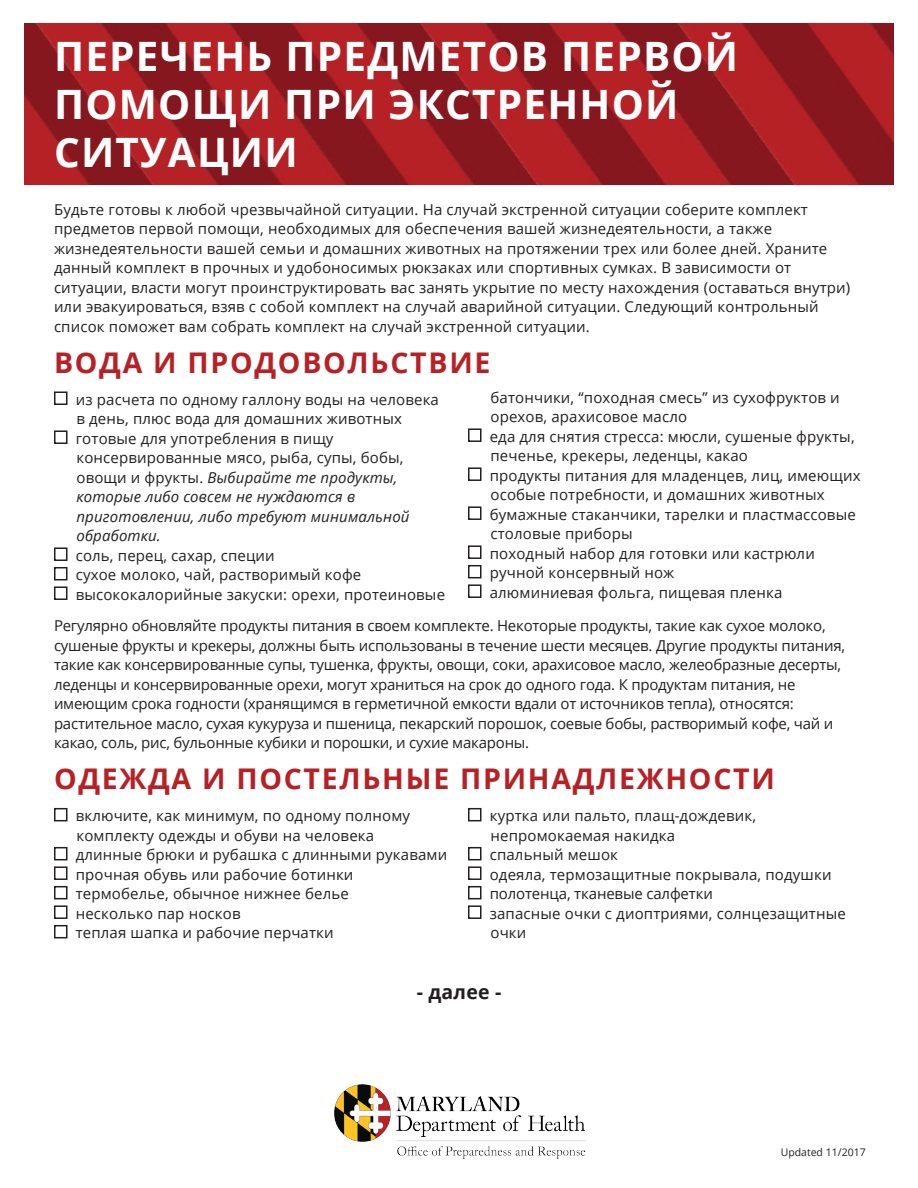
<style>
.page{position:relative;width:918px;height:1188px;background:#fff}
.page>*{position:absolute;margin:0;border:0;box-sizing:border-box;transform-origin:0 0}
.t1{font:700 40.5px/48px "Open Sans";letter-spacing:.03em;color:#fff}
.t2{font:700 28.5px "Open Sans";letter-spacing:.06em;color:#b72025}
.t3{font:700 19.5px "Open Sans";letter-spacing:.01em;color:#231f20}
.t4{font:15px/19.5px "Open Sans";letter-spacing:.01em;color:#231f20}
.t5{font:15px/19.5px "Open Sans";letter-spacing:-.015em;color:#231f20}
.t6{font:italic 15px/19.5px "Open Sans";letter-spacing:.01em;color:#231f20}
.t7{font:15px "Open Sans";letter-spacing:-.01em;color:#231f20}
.t8{font:10.5px "Open Sans";color:#231f20}
.s1{font-style:normal}
</style>
<div class="page">
<img style="left:25px;top:23px;width:868px;height:161px">
<div style="left:54px;top:391px;width:14px;height:14px;border:2px solid #231f20"></div>
<div style="left:54px;top:430px;width:14px;height:14px;border:2px solid #231f20"></div>
<div style="left:54px;top:547px;width:14px;height:14px;border:2px solid #231f20"></div>
<div style="left:54px;top:567px;width:14px;height:13px;border:2px solid #231f20"></div>
<div style="left:54px;top:586px;width:14px;height:14px;border:2px solid #231f20"></div>
<div style="left:468px;top:428px;width:14px;height:14px;border:2px solid #231f20"></div>
<div style="left:468px;top:467px;width:14px;height:14px;border:2px solid #231f20"></div>
<div style="left:468px;top:506px;width:14px;height:14px;border:2px solid #231f20"></div>
<div style="left:468px;top:545px;width:14px;height:14px;border:2px solid #231f20"></div>
<div style="left:468px;top:565px;width:14px;height:13px;border:2px solid #231f20"></div>
<div style="left:468px;top:584px;width:14px;height:14px;border:2px solid #231f20"></div>
<img style="left:334px;top:1085px;width:252px;height:74px">
<div style="left:54px;top:808px;width:14px;height:13px;border:2px solid #231f20"></div>
<div style="left:54px;top:847px;width:14px;height:13px;border:2px solid #231f20"></div>
<div style="left:54px;top:866px;width:14px;height:14px;border:2px solid #231f20"></div>
<div style="left:54px;top:886px;width:14px;height:13px;border:2px solid #231f20"></div>
<div style="left:54px;top:905px;width:14px;height:14px;border:2px solid #231f20"></div>
<div style="left:54px;top:925px;width:14px;height:13px;border:2px solid #231f20"></div>
<div style="left:468px;top:808px;width:14px;height:13px;border:2px solid #231f20"></div>
<div style="left:468px;top:847px;width:14px;height:13px;border:2px solid #231f20"></div>
<div style="left:468px;top:866px;width:14px;height:14px;border:2px solid #231f20"></div>
<div style="left:468px;top:886px;width:14px;height:13px;border:2px solid #231f20"></div>
<div style="left:468px;top:905px;width:14px;height:14px;border:2px solid #231f20"></div>
<p class="t1" style="left:54px;top:32px;width:686px">ПЕРЕЧЕНЬ ПРЕДМЕТОВ ПЕРВОЙ<br>ПОМОЩИ ПРИ ЭКСТРЕННОЙ<br>СИТУАЦИИ</p>
<p class="t4" style="left:54px;top:199px;width:798px">Будьте готовы к любой чрезвычайной ситуации. На случай экстренной ситуации соберите комплект предметов первой помощи, необходимых для обеспечения вашей жизнедеятельности, а также жизнедеятельности вашей семьи и домашних животных на протяжении трех или более дней. Храните данный комплект в прочных и удобоносимых рюкзаках или спортивных сумках. В зависимости от ситуации, власти могут проинструктировать вас занять укрытие по месту нахождения (оставаться внутри) или эвакуироваться, взяв с собой комплект на случай аварийной ситуации. Следующий контрольный список поможет вам собрать комплект на случай экстренной ситуации.</p>
<p class="t2" style="left:54px;top:342px;width:438px">ВОДА И ПРОДОВОЛЬСТВИЕ</p>
<p class="t4" style="left:76px;top:389px;width:365px">из расчета по одному галлону воды на человека в день, плюс вода для домашних животных</p>
<p class="t6" style="left:76px;top:428px;width:335px"><span class="s1">готовые для употребления в пищу консервированные мясо, рыба, супы, бобы, овощи и фрукты.</span> Выбирайте те продукты, которые либо совсем не нуждаются в приготовлении, либо требуют минимальной обработки.</p>
<p class="t4" style="left:76px;top:545px;width:201px">соль, перец, сахар, специи</p>
<p class="t4" style="left:76px;top:565px;width:287px">сухое молоко, чай, растворимый кофе</p>
<p class="t4" style="left:76px;top:584px;width:371px">высококалорийные закуски: орехи, протеиновые</p>
<p class="t4" style="left:490px;top:387px;width:351px">батончики, “походная смесь” из сухофруктов и орехов, арахисовое масло</p>
<p class="t4" style="left:490px;top:426px;width:366px">еда для снятия стресса: мюсли, сушеные фрукты, печенье, крекеры, леденцы, какао</p>
<p class="t4" style="left:490px;top:465px;width:372px">продукты питания для младенцев, лиц, имеющих особые потребности, и домашних животных</p>
<p class="t4" style="left:490px;top:504px;width:368px">бумажные стаканчики, тарелки и пластмассовые столовые приборы</p>
<p class="t4" style="left:490px;top:543px;width:327px">походный набор для готовки или кастрюли</p>
<p class="t4" style="left:490px;top:563px;width:186px">ручной консервный нож</p>
<p class="t4" style="left:490px;top:582px;width:294px">алюминиевая фольга, пищевая пленка</p>
<p class="t5" style="left:54px;top:616px;width:793px">Регулярно обновляйте продукты питания в своем комплекте. Некоторые продукты, такие как сухое молоко, сушеные фрукты и крекеры, должны быть использованы в течение шести месяцев. Другие продукты питания, такие как консервированные супы, тушенка, фрукты, овощи, соки, арахисовое масло, желеобразные десерты, леденцы и консервированные орехи, могут храниться на срок до одного года. К продуктам питания, не имеющим срока годности (хранящимся в герметичной емкости вдали от источников тепла), относятся: растительное масло, сухая кукуруза и пшеница, пекарский порошок, соевые бобы, растворимый кофе, чай и какао, соль, рис, бульонные кубики и порошки, и сухие макароны.</p>
<p class="t2" style="left:54px;top:759px;width:722px">ОДЕЖДА И ПОСТЕЛЬНЫЕ ПРИНАДЛЕЖНОСТИ</p>
<p class="t4" style="left:76px;top:806px;width:336px">включите, как минимум, по одному полному комплекту одежды и обуви на человека</p>
<p class="t4" style="left:76px;top:845px;width:373px">длинные брюки и рубашка с длинными рукавами</p>
<p class="t4" style="left:76px;top:864px;width:279px">прочная обувь или рабочие ботинки</p>
<p class="t4" style="left:76px;top:884px;width:275px">термобелье, обычное нижнее белье</p>
<p class="t4" style="left:76px;top:903px;width:166px">несколько пар носков</p>
<p class="t4" style="left:76px;top:923px;width:259px">теплая шапка и рабочие перчатки</p>
<p class="t4" style="left:490px;top:806px;width:268px">куртка или пальто, плащ-дождевик, непромокаемая накидка</p>
<p class="t4" style="left:490px;top:845px;width:130px">спальный мешок</p>
<p class="t4" style="left:490px;top:864px;width:343px">одеяла, термозащитные покрывала, подушки</p>
<p class="t7" style="left:490px;top:884px;width:225px">полотенца, тканевые салфетки</p>
<p class="t4" style="left:490px;top:903px;width:358px">запасные очки с диоптриями, солнцезащитные очки</p>
<p class="t3" style="left:417px;top:978px;width:86px">- далее -</p>
<p class="t8" style="left:781px;top:1145px;width:87px">Updated 11/2017</p>
</div>
